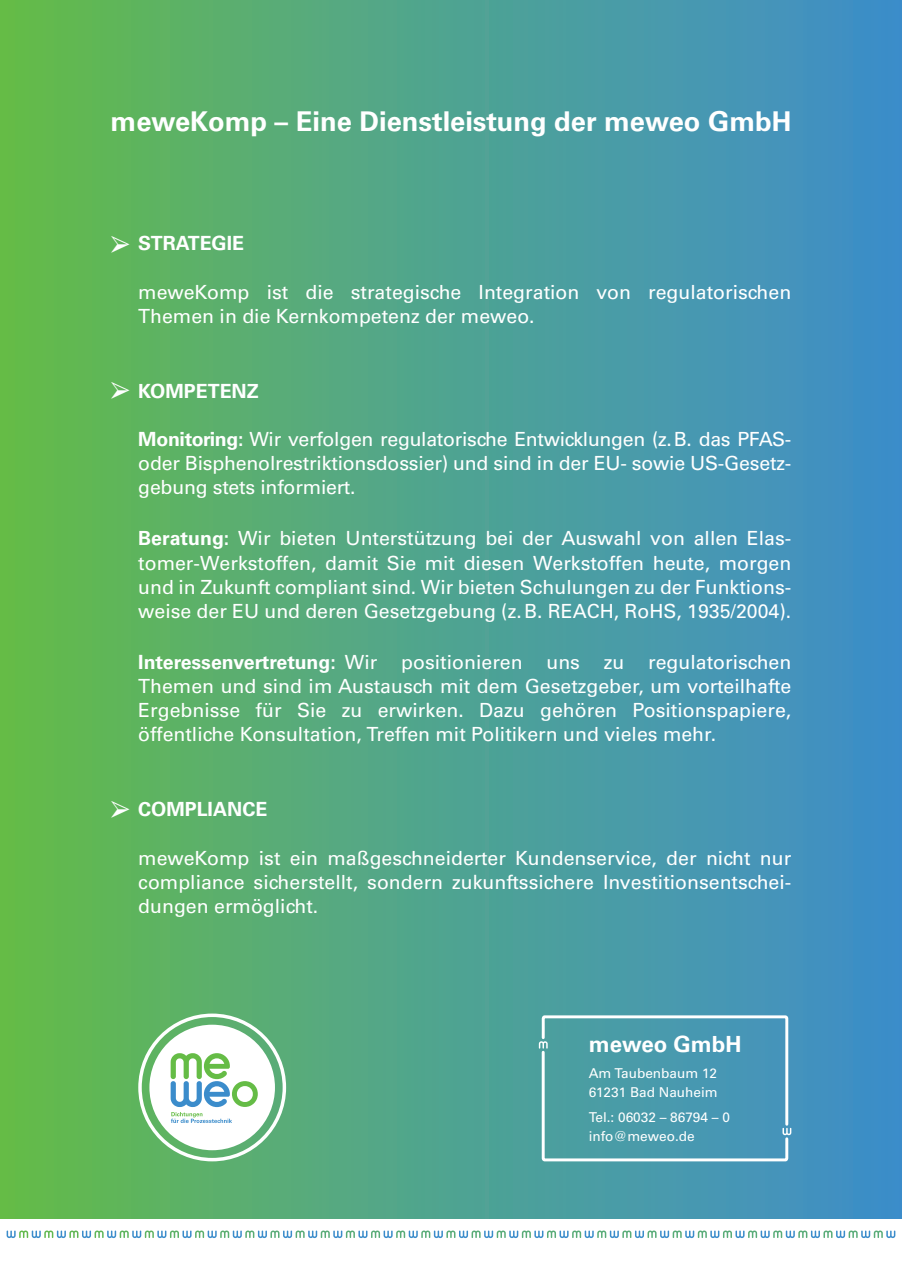
<style>
.page{position:relative;width:902px;height:1272px;background:#fff}
.page>*{position:absolute;margin:0;border:0;box-sizing:border-box;transform-origin:0 0}
.t1{font:700 27.15px "Univers LT Pro 65";color:#fff}
.t2{font:700 22.2px "Univers LT Pro 65";color:#fff}
.t3{font:19.5px/24px "Univers LT Pro 55 Roman";color:#fff;text-align:justify}
.t4{font:700 19.5px "Univers LT Pro 65";color:#fff}
.t5{font:13.65px/18.6px "Univers LT Pro 55 Roman";color:#fff}
.s1{font-family:"Univers LT Pro 65";font-weight:700}
</style>
<div class="page">
<div style="left:0;top:0;width:901px;height:1218px;background:linear-gradient(to right,#65bb4c,#3d8dcf)"></div>
<svg style="left:7px;top:1230px;width:888px;height:7px"></svg>
<svg style="left:539px;top:1013px;width:252px;height:149px;background:#4f9daf"></svg>
<div style="left:149px;top:1024px;width:126px;height:126px;background:#fff;border-radius:50%"></div>
<div style="left:138px;top:1013px;width:148px;height:148px;border:3px solid #fff;border-radius:50%"></div>
<svg style="left:171px;top:1053px;width:87px;height:69px"></svg>
<svg style="left:111px;top:235px;width:19px;height:17px"></svg>
<svg style="left:111px;top:381px;width:19px;height:17px"></svg>
<svg style="left:111px;top:800px;width:19px;height:17px"></svg>
<h1 class="t1" style="left:111px;top:102px;width:682px">meweKomp – Eine Dienstleistung der meweo GmbH</h1>
<p class="t4" style="left:138px;top:230px;width:107px">STRATEGIE</p>
<p class="t3" style="left:138px;top:279px;width:654px">meweKomp ist die strategische Integration von regulatorischen<br>Themen in die Kernkompetenz der meweo.</p>
<p class="t4" style="left:138px;top:377px;width:122px">KOMPETENZ</p>
<p class="t3" style="left:138px;top:426px;width:653px"><span class="s1">Monitoring:</span> Wir verfolgen regulatorische Entwicklungen (z.B. das PFAS&shy;oder Bisphenolrestriktionsdossier) und sind in der EU- sowie US-Gesetz&shy;gebung stets informiert.</p>
<p class="t3" style="left:138px;top:525px;width:654px"><span class="s1">Beratung:</span> Wir bieten Unterstützung bei der Auswahl von allen Elas&shy;tomer-Werkstoffen, damit Sie mit diesen Werkstoffen heute, morgen und in Zukunft compliant sind. Wir bieten Schulungen zu der Funktions&shy;weise der EU und deren Gesetzgebung (z.B. REACH, RoHS, 1935/2004).</p>
<p class="t3" style="left:138px;top:649px;width:654px"><span class="s1">Interessenvertretung:</span> Wir positionieren uns zu regulatorischen Themen und sind im Austausch mit dem Gesetzgeber, um vorteilhafte Ergebnisse für Sie zu erwirken. Dazu gehören Positionspapiere, öffentliche Konsultation, Treffen mit Politikern und vieles mehr.</p>
<p class="t4" style="left:138px;top:795px;width:130px">COMPLIANCE</p>
<p class="t3" style="left:138px;top:844px;width:654px">meweKomp ist ein maßgeschneiderter Kundenservice, der nicht nur compliance sicherstellt, sondern zukunftssichere Investitionsentschei&shy;dungen ermöglicht.</p>
<p class="t2" style="left:588px;top:1028px;width:154px">meweo GmbH</p>
<p class="t5" style="left:588px;top:1063px;width:130px">Am Taubenbaum 12<br>61231 Bad Nauheim</p>
<p class="t5" style="left:588px;top:1107px;width:143px">Tel.: 06032 – 86794 – 0 info@meweo.de</p>
</div>
